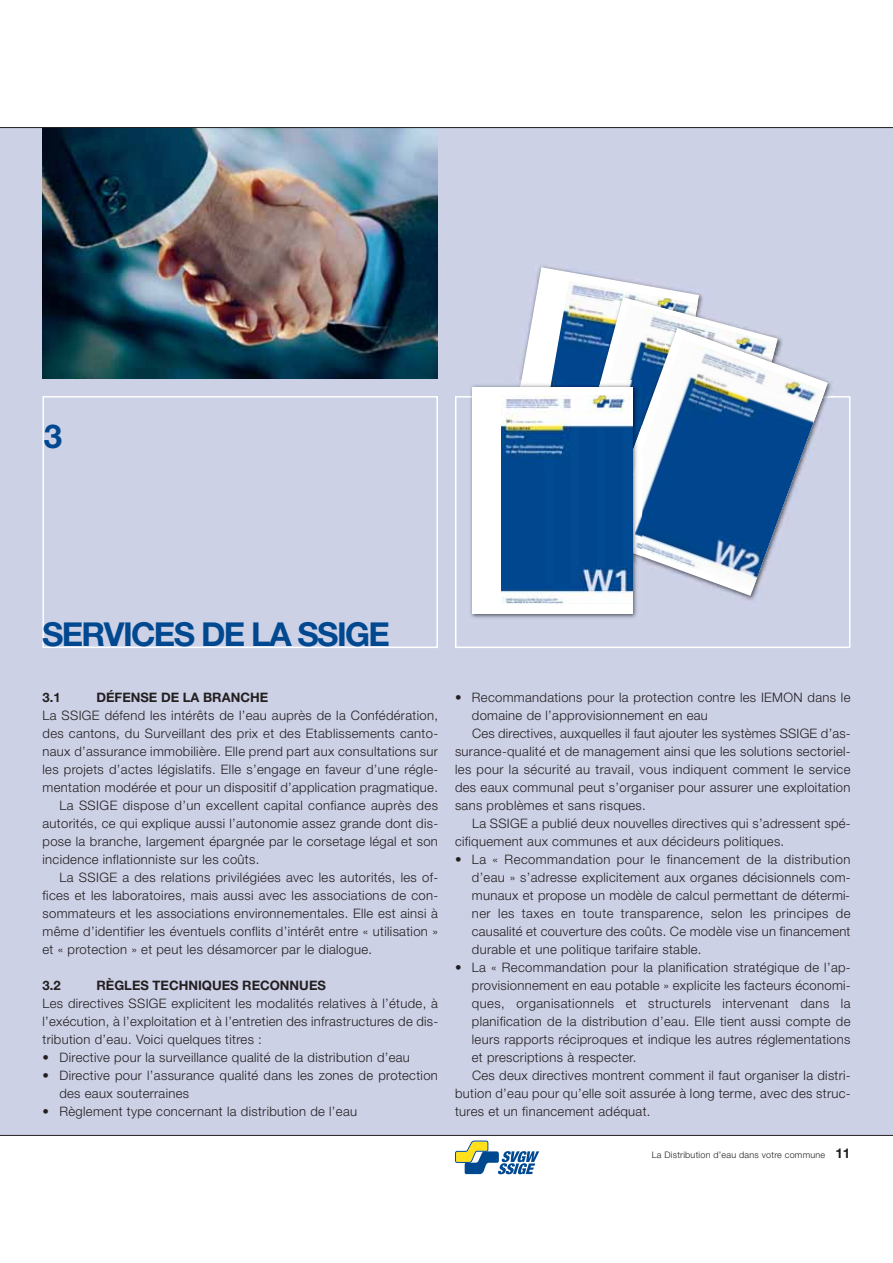
<style>
.page{position:relative;width:893px;height:1263px;background:#fff}
.page>*{position:absolute;margin:0;border:0;box-sizing:border-box;transform-origin:0 0}
.t1{font:700 33px "Helvetica Neue LT Pro";letter-spacing:-.05em;color:#00488f}
.t2{font:300 13.05px/18px "Helvetica Neue LT Pro";letter-spacing:.025em;color:#231f20;text-align:justify}
.t3{font:700 13.05px "Helvetica Neue LT Pro";color:#231f20}
.t4{font:300 9px "Helvetica Neue LT Pro";letter-spacing:.025em;color:#231f20}
.s1{font-weight:700;font-size:13.5px}
</style>
<div class="page">
<div style="left:0;top:128px;width:893px;height:1007px;background:#cdd1e6"></div>
<hr style="left:0;top:1135px;width:893px;height:1px;background:#231f20">
<svg style="left:455px;top:1140px;width:84px;height:34px"></svg>
<svg style="left:42px;top:396px;width:809px;height:252px"></svg>
<img style="left:43px;top:128px;width:395px;height:250px">
<hr style="left:0;top:127px;width:893px;height:1px;background:#231f20">
<svg style="left:519px;top:267px;width:180px;height:113px"></svg>
<img style="left:533px;top:281px;width:165px;height:99px">
<img style="left:571px;top:290px;width:126px;height:7px">
<svg style="left:564px;top:297px;width:139px;height:83px;background:#95afc5"></svg>
<img style="left:574px;top:304px;width:137px;height:76px">
<img style="left:828px;top:381px;width:4px;height:14px">
<img style="left:642px;top:398px;width:191px;height:210px">
<img style="left:828px;top:396px;width:6px;height:2px">
<img style="left:608px;top:319px;width:139px;height:9px">
<svg style="left:600px;top:328px;width:228px;height:268px"></svg>
<img style="left:610px;top:339px;width:215px;height:251px">
<img style="left:465px;top:398px;width:177px;height:225px">
<img style="left:470px;top:385px;width:32px;height:11px">
<img style="left:465px;top:396px;width:7px;height:2px">
<img style="left:502px;top:380px;width:31px;height:7px">
<img style="left:533px;top:380px;width:31px;height:7px">
<img style="left:574px;top:380px;width:68px;height:26px">
<img style="left:632px;top:556px;width:10px;height:10px">
<img style="left:632px;top:406px;width:10px;height:19px">
<img style="left:632px;top:425px;width:10px;height:131px">
<img style="left:632px;top:450px;width:10px;height:100px">
<div style="left:472px;top:387px;width:160px;height:226px;background:#fff"></div>
<img style="left:502px;top:395px;width:130px;height:209px">
<h1 class="t1" style="left:44px;top:425px;width:20px">3</h1>
<h1 class="t1" style="left:42px;top:623px;width:349px">SERVICES DE LA SSIGE</h1>
<p class="t3" style="left:43px;top:693px;width:20px">3.1</p>
<p class="t3" style="left:97px;top:693px;width:173px">DÉFENSE DE LA BRANCHE</p>
<p class="t2" style="left:43px;top:708px;width:397px">La SSIGE défend les intérêts de l’eau auprès de la Confédération,</p>
<p class="t2" style="left:43px;top:726px;width:397px">des cantons, du Surveillant des prix et des Etablissements canto -</p>
<p class="t2" style="left:43px;top:744px;width:397px">naux d’assurance immobilière. Elle prend part aux consultations sur</p>
<p class="t2" style="left:43px;top:762px;width:397px">les projets d’actes législatifs. Elle s’engage en faveur d’une régle-</p>
<p class="t2" style="left:43px;top:780px;width:397px">mentation modérée et pour un dispositif d’application pragmatique.</p>
<p class="t2" style="left:60px;top:798px;width:380px">La SSIGE dispose d’un excellent capital confiance auprès des</p>
<p class="t2" style="left:43px;top:816px;width:397px">autorités, ce qui explique aussi l’autonomie assez grande dont dis-</p>
<p class="t2" style="left:43px;top:834px;width:397px">pose la branche, largement épargnée par le corsetage légal et son</p>
<p class="t2" style="left:43px;top:852px;width:218px">incidence inflationniste sur les coûts.</p>
<p class="t2" style="left:60px;top:870px;width:380px">La SSIGE a des relations privilégiées avec les autorités, les of-</p>
<p class="t2" style="left:43px;top:888px;width:397px">fices et les laboratoires, mais aussi avec les associations de con-</p>
<p class="t2" style="left:43px;top:906px;width:397px">sommateurs et les associations environnementales. Elle est ainsi à</p>
<p class="t2" style="left:43px;top:924px;width:397px">même d’identifier les éventuels conflits d’intérêt entre « utilisation »</p>
<p class="t2" style="left:43px;top:942px;width:331px">et « protection » et peut les désamorcer par le dialogue.</p>
<p class="t3" style="left:43px;top:981px;width:20px">3.2</p>
<p class="t3" style="left:97px;top:981px;width:231px">RÈGLES TECHNIQUES RECONNUES</p>
<p class="t2" style="left:43px;top:996px;width:397px">Les directives SSIGE explicitent les modalités relatives à l’étude, à l’exécution, à l’exploitation et à l’entretien des infrastructures de dis&shy;tribution d’eau. Voici quelques titres :</p>
<p class="t2" style="left:43px;top:1050px;width:369px">• Directive pour la surveillance qualité de la distribution d’eau</p>
<p class="t2" style="left:59px;top:1068px;width:380px;text-indent:-17px">• Directive pour l’assurance qualité dans les zones de protection des eaux souterraines</p>
<p class="t2" style="left:43px;top:1104px;width:316px">• Règlement type concernant la distribution de l’eau</p>
<p class="t2" style="left:455px;top:690px;width:397px">• Recommandations pour la protection contre les IEMON dans le</p>
<p class="t2" style="left:472px;top:708px;width:238px">domaine de l’approvisionnement en eau</p>
<p class="t2" style="left:472px;top:726px;width:380px">Ces directives, auxquelles il faut ajouter les systèmes SSIGE d’as-</p>
<p class="t2" style="left:455px;top:744px;width:397px">surance-qualité et de management ainsi que les solutions sectoriel-</p>
<p class="t2" style="left:455px;top:762px;width:397px">les pour la sécurité au travail, vous indiquent comment le service</p>
<p class="t2" style="left:455px;top:780px;width:397px">des eaux communal peut s’organiser pour assurer une exploitation</p>
<p class="t2" style="left:455px;top:798px;width:192px">sans problèmes et sans risques.</p>
<p class="t2" style="left:472px;top:816px;width:380px">La SSIGE a publié deux nouvelles directives qui s’adressent spé-</p>
<p class="t2" style="left:455px;top:834px;width:331px">cifiquement aux communes et aux décideurs politiques.</p>
<p class="t2" style="left:472px;top:852px;width:380px;text-indent:-17px">• La « Recommandation pour le financement de la distribution d’eau » s’adresse explicitement aux organes décisionnels com&shy;munaux et propose un modèle de calcul permettant de détermi&shy;ner les taxes en toute transparence, selon les principes de causalité et couverture des coûts. Ce modèle vise un financement durable et une politique tarifaire stable.</p>
<p class="t2" style="left:455px;top:960px;width:397px">• La « Recommandation pour la planification stratégique de l’ap-</p>
<p class="t2" style="left:472px;top:978px;width:380px">provisionnement en eau potable » explicite les facteurs économi-</p>
<p class="t2" style="left:472px;top:996px;width:380px">ques, organisationnels et structurels intervenant dans la</p>
<p class="t2" style="left:472px;top:1014px;width:380px">planification de la distribution d’eau. Elle tient aussi compte de</p>
<p class="t2" style="left:472px;top:1032px;width:380px">leurs rapports réciproques et indique les autres réglementations</p>
<p class="t2" style="left:472px;top:1050px;width:166px">et prescriptions à respecter.</p>
<p class="t2" style="left:472px;top:1068px;width:380px">Ces deux directives montrent comment il faut organiser la distri-</p>
<p class="t2" style="left:455px;top:1086px;width:397px">bution d’eau pour qu’elle soit assurée à long terme, avec des struc-</p>
<p class="t2" style="left:455px;top:1104px;width:197px">tures et un financement adéquat.</p>
<p class="t4" style="left:652px;top:1151px;width:200px">La Distribution d’eau dans votre commune <span class="s1">11</span></p>
</div>
